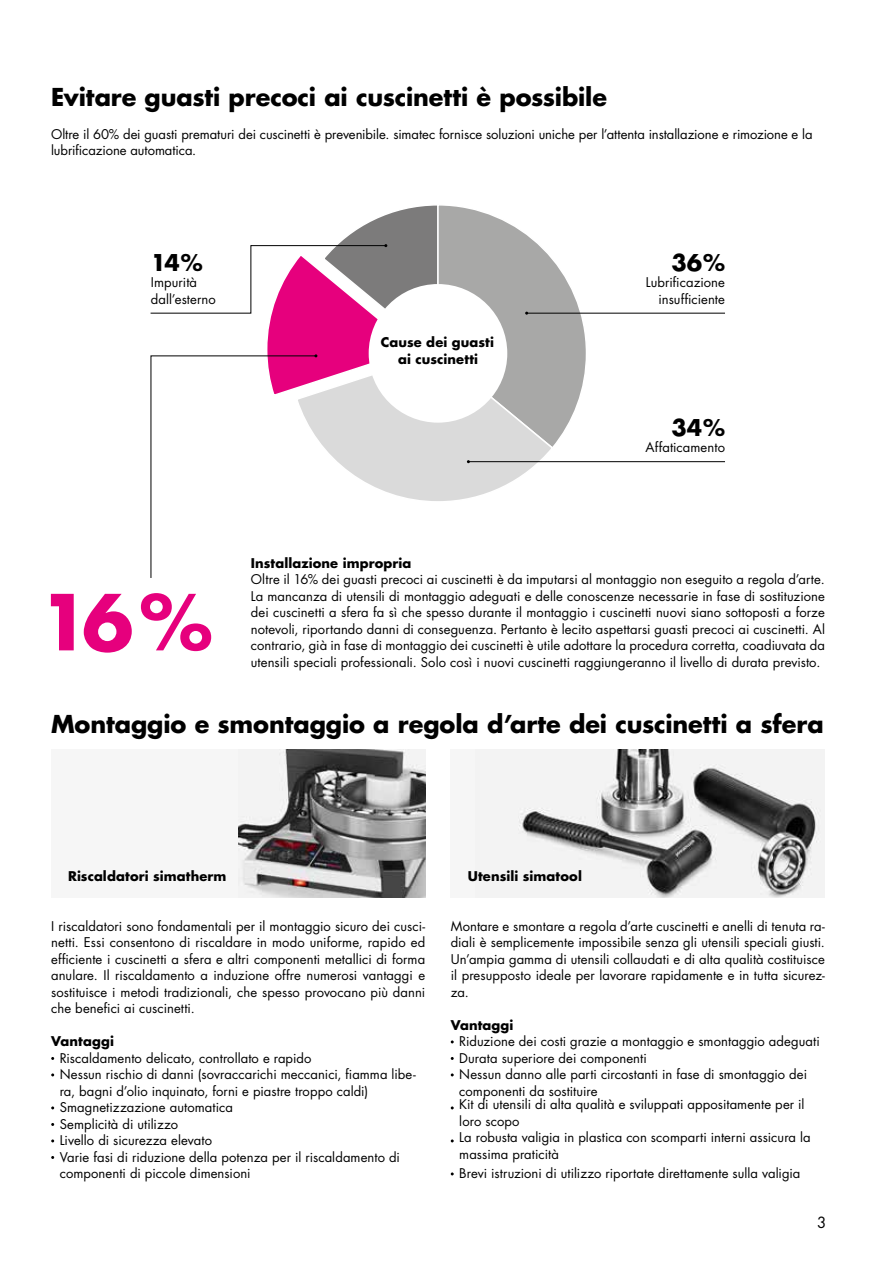
<style>
.page{position:relative;width:893px;height:1263px;background:#fff}
.page>*{position:absolute;margin:0;border:0;box-sizing:border-box;transform-origin:0 0}
.t1{font:700 75px "Futura Std";color:#e6007d}
.t2{font:700 24px "Futura Std";letter-spacing:-.005em;color:#000}
.t3{font:700 22.5px "Futura Std";color:#000}
.t4{font:15px "Futura Std";color:#000}
.t5{font:13.05px/16.5px "Futura Std";letter-spacing:.005em;color:#000}
.t6{font:700 13.05px/16.5px "Futura Std";letter-spacing:.005em;color:#000;text-align:center}
</style>
<div class="page">
<div style="left:51px;top:749px;width:374px;height:149px;background:#f6f6f6"></div>
<div style="left:451px;top:749px;width:374px;height:149px;background:#f6f6f6"></div>
<img style="left:519px;top:749px;width:298px;height:149px">
<img style="left:238px;top:749px;width:188px;height:149px">
<hr style="left:527px;top:313px;width:198px;height:1px;background:#000">
<hr style="left:468px;top:461px;width:257px;height:1px;background:#000">
<svg style="left:150px;top:205px;width:438px;height:373px"></svg>
<h2 class="t2" style="left:51px;top:81px;width:557px">Evitare guasti precoci ai cuscinetti è possibile</h2>
<p class="t5" style="left:51px;top:126px;width:763px">Oltre il 60% dei guasti prematuri dei cuscinetti è prevenibile. simatec fornisce soluzioni uniche per l’attenta installazione e rimozione e la lubrificazione automatica.</p>
<h3 class="t3" style="left:151px;top:247px;width:53px">14%</h3>
<p class="t5" style="left:151px;top:274px;width:66px">Impurità dall’esterno</p>
<p class="t6" style="left:381px;top:334px;width:115px">Cause dei guasti ai cuscinetti</p>
<h3 class="t3" style="left:672px;top:247px;width:55px">36%</h3>
<p class="t5" style="left:646px;top:274px;width:81px;text-align:right">Lubrificazione insufficiente</p>
<h3 class="t3" style="left:671px;top:412px;width:55px">34%</h3>
<p class="t5" style="left:645px;top:439px;width:81px">Affaticamento</p>
<h1 class="t1" style="left:39px;top:572px;width:175px">16%</h1>
<p class="t6" style="left:251px;top:554px;width:162px">Installazione impropria</p>
<p class="t5" style="left:251px;top:571px;width:576px;text-align:justify">Oltre il 16% dei guasti precoci ai cuscinetti è da imputarsi al montaggio non eseguito a regola d’arte.<br>La mancanza di utensili di montaggio adeguati e delle conoscenze necessarie in fase di sostituzione dei cuscinetti a sfera fa sì che spesso durante il montaggio i cuscinetti nuovi siano sottoposti a forze notevoli, riportando danni di conseguenza. Pertanto è lecito aspettarsi guasti precoci ai cuscinetti. Al contrario, già in fase di montaggio dei cuscinetti è utile adottare la procedura corretta, coadiuvata da</p>
<p class="t5" style="left:251px;top:654px;width:571px">utensili speciali professionali. Solo così i nuovi cuscinetti raggiungeranno il livello di durata previsto.</p>
<h2 class="t2" style="left:51px;top:708px;width:774px">Montaggio e smontaggio a regola d’arte dei cuscinetti a sfera</h2>
<p class="t6" style="left:68px;top:868px;width:160px">Riscaldatori simatherm</p>
<p class="t6" style="left:468px;top:868px;width:116px">Utensili simatool</p>
<p class="t5" style="left:51px;top:918px;width:376px;text-align:justify">I riscaldatori sono fondamentali per il montaggio sicuro dei cusci&shy;netti. Essi consentono di riscaldare in modo uniforme, rapido ed efficiente i cuscinetti a sfera e altri componenti metallici di forma anulare. Il riscaldamento a induzione offre numerosi vantaggi e sostituisce i metodi tradizionali, che spesso provocano più danni che benefici ai cuscinetti.</p>
<p class="t6" style="left:51px;top:1033px;width:64px">Vantaggi</p>
<p class="t5" style="left:60px;top:1050px;width:357px">Riscaldamento delicato, controllato e rapido<br>Nessun rischio di danni (sovraccarichi meccanici, fiamma libe&shy;ra, bagni d’olio inquinato, forni e piastre troppo caldi)<br>Smagnetizzazione automatica<br>Semplicità di utilizzo<br>Livello di sicurezza elevato<br>Varie fasi di riduzione della potenza per il riscaldamento di componenti di piccole dimensioni</p>
<p class="t5" style="left:451px;top:918px;width:376px;text-align:justify">Montare e smontare a regola d’arte cuscinetti e anelli di tenuta ra&shy;diali è semplicemente impossibile senza gli utensili speciali giusti.<br>Un’ampia gamma di utensili collaudati e di alta qualità costituisce il presupposto ideale per lavorare rapidamente e in tutta sicurez&shy;za.</p>
<p class="t6" style="left:451px;top:1016px;width:64px">Vantaggi</p>
<p class="t5" style="left:459px;top:1033px;width:362px">Riduzione dei costi grazie a montaggio e smontaggio adeguati Durata superiore dei componenti<br>Nessun danno alle parti circostanti in fase di smontaggio dei componenti da sostituire</p>
<p class="t5" style="left:459px;top:1096px;width:353px">Kit di utensili di alta qualità e sviluppati appositamente per il loro scopo<br>La robusta valigia in plastica con scomparti interni assicura la massima praticità</p>
<p class="t5" style="left:459px;top:1165px;width:343px">Brevi istruzioni di utilizzo riportate direttamente sulla valigia</p>
<p class="t4" style="left:817px;top:1213px;width:11px">3</p>
</div>
